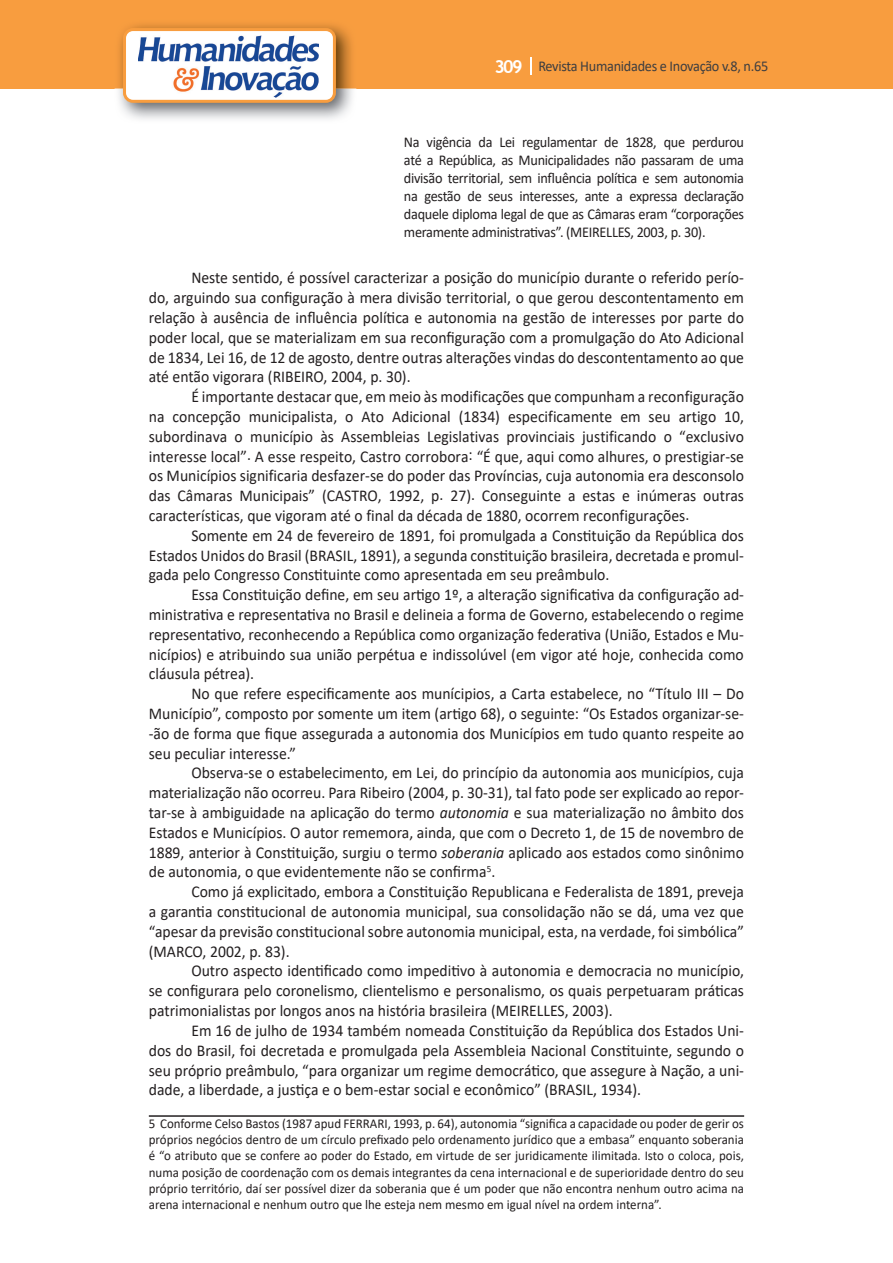
<style>
.page{position:relative;width:893px;height:1263px;background:#fff}
.page>*{position:absolute;margin:0;border:0;box-sizing:border-box;transform-origin:0 0}
.t1{font:16.5px/19.8px "Calibri";color:#231f20;text-align:justify;scale:.95 1}
.t2{font:15px/18px "Calibri";letter-spacing:-.02em;color:#231f20;text-align:justify;scale:.95 1}
.t3{font:15px "Calibri";letter-spacing:-.02em;color:#3e3e3f;scale:.95 1}
.t4{font:13.5px/16.2px "Calibri";color:#231f20;text-align:justify;scale:.96 1}
.s1{font-family:"Trebuchet MS";font-weight:700;font-size:18px;color:#fff}
.s2{font-style:italic}
</style>
<div class="page">
<div style="left:0;top:0;width:893px;height:88px;background:#f89d3f"></div>
<svg style="left:530px;top:57px;width:2px;height:18px"></svg>
<img style="left:115px;top:24px;width:241px;height:95px">
<div style="left:125px;top:30px;width:209px;height:71px;background:#fff;border-radius:9px"></div>
<img style="left:138px;top:35px;width:181px;height:62px">
<div style="left:123px;top:28px;width:213px;height:75px;border:3px solid #f89d3f;border-radius:9px"></div>
<hr style="left:149px;top:1115px;width:595px;height:2px;background:#231f20">
<p class="t3" style="left:495px;top:56px;width:290px"><span class="s1">309</span> Revista Humanidades e Inovação v.8, n.65</p>
<p class="t2" style="left:404px;top:133px;width:360px">Na vigência da Lei regulamentar de 1828, que perdurou até a República, as Municipalidades não passaram de uma divisão territorial, sem influência política e sem autonomia na gestão de seus interesses, ante a expressa declaração daquele diploma legal de que as Câmaras eram “corporações meramente administrativas”. (MEIRELLES, 2003, p. 30).</p>
<p class="t1" style="left:149px;top:268px;width:628px;text-indent:43px">Neste sentido, é possível caracterizar a posição do município durante o referido perío&shy;do, arguindo sua configuração à mera divisão territorial, o que gerou descontentamento em relação à ausência de influência política e autonomia na gestão de interesses por parte do poder local, que se materializam em sua reconfiguração com a promulgação do Ato Adicional de 1834, Lei 16, de 12 de agosto, dentre outras alterações vindas do descontentamento ao que até então vigorara (RIBEIRO, 2004, p. 30).</p>
<p class="t1" style="left:149px;top:386px;width:628px;text-indent:43px">É importante destacar que, em meio às modificações que compunham a reconfiguração na concepção municipalista, o Ato Adicional (1834) especificamente em seu artigo 10, subordinava o município às Assembleias Legislativas provinciais justificando o “exclusivo interesse local”. A esse respeito, Castro corrobora: “É que, aqui como alhures, o prestigiar-se os Municípios significaria desfazer-se do poder das Províncias, cuja autonomia era desconsolo das Câmaras Municipais” (CASTRO, 1992, p. 27). Conseguinte a estas e inúmeras outras características, que vigoram até o final da década de 1880, ocorrem reconfigurações.</p>
<p class="t1" style="left:149px;top:525px;width:628px;text-indent:43px">Somente em 24 de fevereiro de 1891, foi promulgada a Constituição da República dos Estados Unidos do Brasil (BRASIL, 1891), a segunda constituição brasileira, decretada e promul&shy;gada pelo Congresso Constituinte como apresentada em seu preâmbulo.</p>
<p class="t1" style="left:149px;top:584px;width:628px;text-indent:43px">Essa Constituição define, em seu artigo 1º, a alteração significativa da configuração ad&shy;ministrativa e representativa no Brasil e delineia a forma de Governo, estabelecendo o regime representativo, reconhecendo a República como organização federativa (União, Estados e Mu&shy;nicípios) e atribuindo sua união perpétua e indissolúvel (em vigor até hoje, conhecida como cláusula pétrea).</p>
<p class="t1" style="left:149px;top:683px;width:628px;text-indent:43px">No que refere especificamente aos munícipios, a Carta estabelece, no “Título III – Do Município”, composto por somente um item (artigo 68), o seguinte: “Os Estados organizar-se--ão de forma que fique assegurada a autonomia dos Municípios em tudo quanto respeite ao seu peculiar interesse.”</p>
<p class="t1" style="left:149px;top:763px;width:628px;text-indent:43px">Observa-se o estabelecimento, em Lei, do princípio da autonomia aos municípios, cuja materialização não ocorreu. Para Ribeiro (2004, p. 30-31), tal fato pode ser explicado ao repor&shy;tar-se à ambiguidade na aplicação do termo <span class="s2">autonomia</span> e sua materialização no âmbito dos Estados e Municípios. O autor rememora, ainda, que com o Decreto 1, de 15 de novembro de 1889, anterior à Constituição, surgiu o termo <span class="s2">soberania</span> aplicado aos estados como sinônimo de autonomia, o que evidentemente não se confirma<sup>5</sup>.</p>
<p class="t1" style="left:149px;top:881px;width:628px;text-indent:43px">Como já explicitado, embora a Constituição Republicana e Federalista de 1891, preveja a garantia constitucional de autonomia municipal, sua consolidação não se dá, uma vez que “apesar da previsão constitucional sobre autonomia municipal, esta, na verdade, foi simbólica” (MARCO, 2002, p. 83).</p>
<p class="t1" style="left:149px;top:961px;width:628px;text-indent:43px">Outro aspecto identificado como impeditivo à autonomia e democracia no município, se configurara pelo coronelismo, clientelismo e personalismo, os quais perpetuaram práticas patrimonialistas por longos anos na história brasileira (MEIRELLES, 2003).</p>
<p class="t1" style="left:149px;top:1020px;width:628px;text-indent:43px">Em 16 de julho de 1934 também nomeada Constituição da República dos Estados Uni&shy;dos do Brasil, foi decretada e promulgada pela Assembleia Nacional Constituinte, segundo o seu próprio preâmbulo, “para organizar um regime democrático, que assegure à Nação, a uni&shy;dade, a liberdade, a justiça e o bem-estar social e econômico” (BRASIL, 1934).</p>
<p class="t4" style="left:149px;top:1115px;width:621px">5 Conforme Celso Bastos (1987 apud FERRARI, 1993, p. 64), autonomia “significa a capacidade ou poder de gerir os próprios negócios dentro de um círculo prefixado pelo ordenamento jurídico que a embasa” enquanto soberania é “o atributo que se confere ao poder do Estado, em virtude de ser juridicamente ilimitada. Isto o coloca, pois, numa posição de coordenação com os demais integrantes da cena internacional e de superioridade dentro do seu próprio território, daí ser possível dizer da soberania que é um poder que não encontra nenhum outro acima na arena internacional e nenhum outro que lhe esteja nem mesmo em igual nível na ordem interna”.</p>
</div>
